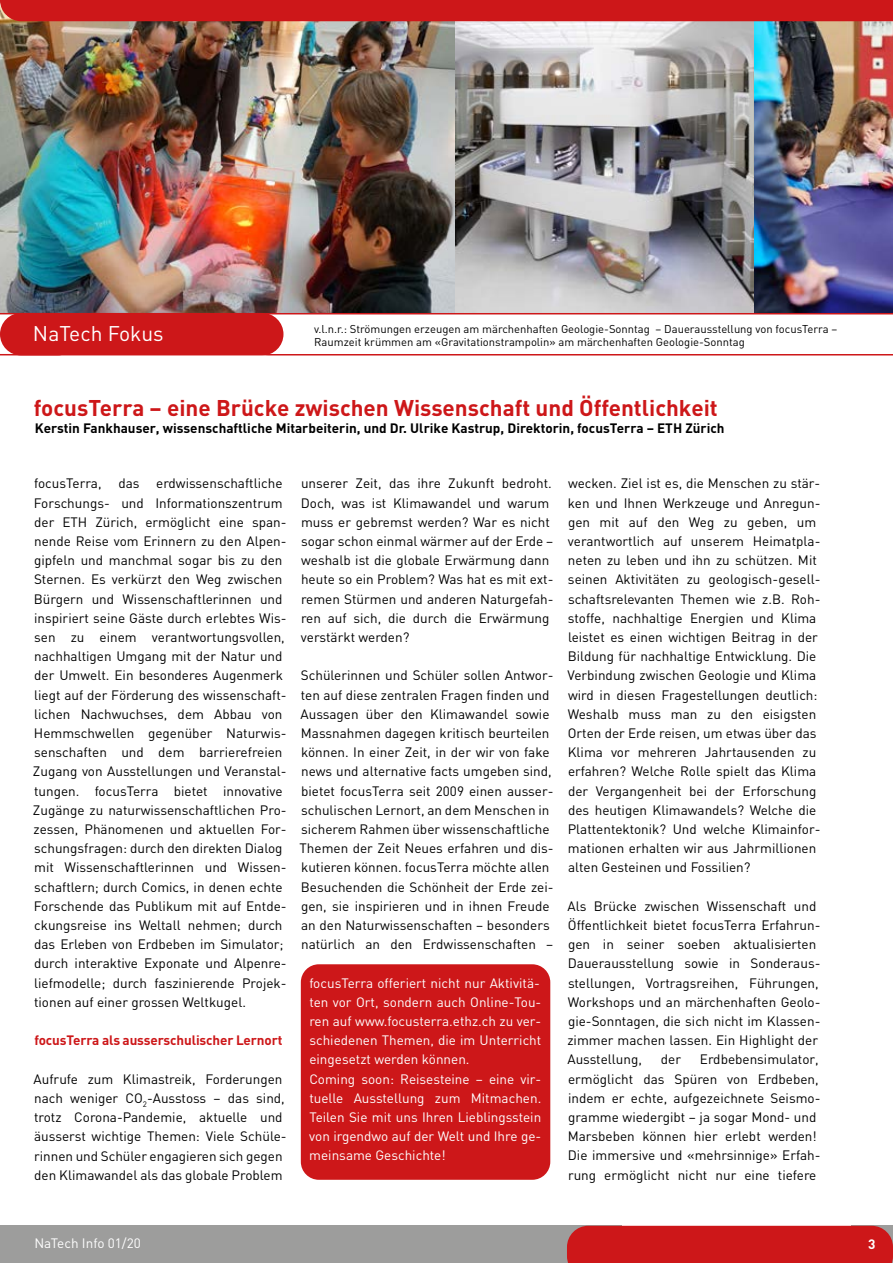
<style>
.page{position:relative;width:893px;height:1263px;background:#fff}
.page>*{position:absolute;margin:0;border:0;box-sizing:border-box;transform-origin:0 0}
.t1{font:700 22.5px "DIN";color:#cd1719}
.t2{font:21px "DIN";color:#fff}
.t3{font:13.5px/19.2px "DIN";color:#000}
.t4{font:13.5px/19.2px "DIN";color:#fff}
.t5{font:700 13.5px "DIN";color:#000}
.t6{font:700 13.5px "DIN";letter-spacing:-.01em;color:#cd1719}
.t7{font:700 13.5px "DIN";color:#fff}
.t8{font:11.25px/13.2px "DIN";color:#000}
</style>
<div class="page">
<img style="left:0;top:21px;width:456px;height:292px">
<img style="left:456px;top:21px;width:298px;height:292px">
<img style="left:754px;top:21px;width:139px;height:292px">
<div style="left:0;top:1226px;width:622px;height:37px;background:#9d9d9c"></div>
<svg style="left:267px;top:313px;width:626px;height:42px"></svg>
<svg style="left:0;top:313px;width:16px;height:42px"></svg>
<div style="left:567px;top:1226px;width:326px;height:37px;background:#cd1719"></div>
<div style="left:0;top:0;width:893px;height:21px;background:#cd1719"></div>
<div style="left:0;top:313px;width:283px;height:42px;background:#cd1719;border-radius:21px"></div>
<div style="left:301px;top:964px;width:249px;height:216px;background:#cd1719;border-radius:18px"></div>
<h2 class="t2" style="left:33px;top:320px;width:132px">NaTech Fokus</h2>
<p class="t8" style="left:314px;top:322px;width:525px">v.l.n.r.: Strömungen erzeugen am märchenhaften Geologie-Sonntag – Dauerausstellung von focusTerra –<br>Raumzeit krümmen am «Gravitationstrampolin» am märchenhaften Geologie-Sonntag</p>
<h1 class="t1" style="left:34px;top:393px;width:685px">focusTerra – eine Brücke zwischen Wissenschaft und Öffentlichkeit</h1>
<p class="t5" style="left:35px;top:419px;width:691px">Kerstin Fankhauser, wissenschaftliche Mitarbeiterin, und Dr. Ulrike Kastrup, Direktorin, focusTerra – ETH Zürich</p>
<p class="t3" style="left:33px;top:474px;width:255px">focusTerra, das erdwissenschaftliche Forschungs- und Informationszentrum der ETH Zürich, ermöglicht eine span&shy;nende Reise vom Erinnern zu den Alpen&shy;gipfeln und manchmal sogar bis zu den Sternen. Es verkürzt den Weg zwischen Bürgern und Wissenschaftlerinnen und inspiriert seine Gäste durch erlebtes Wis&shy;sen zu einem verantwortungsvollen, nachhaltigen Umgang mit der Natur und der Umwelt. Ein besonderes Augenmerk liegt auf der Förderung des wissenschaft&shy;lichen Nachwuchses, dem Abbau von Hemmschwellen gegenüber Naturwis&shy;senschaften und dem barrierefreien Zugang von Ausstellungen und Veranstal&shy;tungen. focusTerra bietet innovative Zugänge zu naturwissenschaftlichen Pro&shy;zessen, Phänomenen und aktuellen For&shy;schungsfragen: durch den direkten Dialog mit Wissenschaftlerinnen und Wissen&shy;schaftlern; durch Comics, in denen echte Forschende das Publikum mit auf Entde&shy;ckungsreise ins Weltall nehmen; durch das Erleben von Erdbeben im Simulator; durch interaktive Exponate und Alpenre&shy;liefmodelle; durch faszinierende Projek&shy;tionen auf einer grossen Weltkugel.</p>
<p class="t6" style="left:34px;top:1031px;width:250px">focusTerra als ausserschulischer Lernort</p>
<p class="t3" style="left:34px;top:1069px;width:255px">Aufrufe zum Klimastreik, Forderungen nach weniger CO<sub>2</sub>-Ausstoss – das sind, trotz Corona-Pandemie, aktuelle und äusserst wichtige Themen: Viele Schüle&shy;rinnen und Schüler engagieren sich gegen den Klimawandel als das globale Problem</p>
<p class="t3" style="left:301px;top:474px;width:254px">unserer Zeit, das ihre Zukunft bedroht.<br>Doch, was ist Klimawandel und warum muss er gebremst werden? War es nicht sogar schon einmal wärmer auf der Erde – weshalb ist die globale Erwärmung dann heute so ein Problem? Was hat es mit ext&shy;remen Stürmen und anderen Naturgefah&shy;ren auf sich, die durch die Erwärmung verstärkt werden?</p>
<p class="t3" style="left:300px;top:666px;width:256px">Schülerinnen und Schüler sollen Antwor&shy;ten auf diese zentralen Fragen finden und Aussagen über den Klimawandel sowie Massnahmen dagegen kritisch beurteilen können. In einer Zeit, in der wir von fake news und alternative facts umgeben sind, bietet focusTerra seit 2009 einen ausser&shy;schulischen Lernort, an dem Menschen in sicherem Rahmen über wissenschaftliche Themen der Zeit Neues erfahren und dis&shy;kutieren können. focusTerra möchte allen Besuchenden die Schönheit der Erde zei&shy;gen, sie inspirieren und in ihnen Freude an den Naturwissenschaften – besonders natürlich an den Erdwissenschaften –</p>
<p class="t4" style="left:309px;top:973px;width:234px">focusTerra offeriert nicht nur Aktivitä&shy;ten vor Ort, sondern auch Online-Tou&shy;ren auf www.focusterra.ethz.ch zu ver&shy;schiedenen Themen, die im Unterricht eingesetzt werden können.<br>Coming soon: Reisesteine – eine vir&shy;tuelle Ausstellung zum Mitmachen.<br>Teilen Sie mit uns Ihren Lieblingsstein von irgendwo auf der Welt und Ihre ge&shy;meinsame Geschichte!</p>
<p class="t3" style="left:568px;top:474px;width:254px">wecken. Ziel ist es, die Menschen zu stär&shy;ken und Ihnen Werkzeuge und Anregun&shy;gen mit auf den Weg zu geben, um verantwortlich auf unserem Heimatpla&shy;neten zu leben und ihn zu schützen. Mit seinen Aktivitäten zu geologisch-gesell&shy;schaftsrelevanten Themen wie z.B. Roh&shy;stoffe, nachhaltige Energien und Klima leistet es einen wichtigen Beitrag in der Bildung für nachhaltige Entwicklung. Die Verbindung zwischen Geologie und Klima wird in diesen Fragestellungen deutlich:<br>Weshalb muss man zu den eisigsten Orten der Erde reisen, um etwas über das Klima vor mehreren Jahrtausenden zu erfahren? Welche Rolle spielt das Klima der Vergangenheit bei der Erforschung des heutigen Klimawandels? Welche die Plattentektonik? Und welche Klimainfor&shy;mationen erhalten wir aus Jahrmillionen alten Gesteinen und Fossilien?</p>
<p class="t3" style="left:567px;top:896px;width:255px">Als Brücke zwischen Wissenschaft und Öffentlichkeit bietet focusTerra Erfahrun&shy;gen in seiner soeben aktualisierten Dauerausstellung sowie in Sonderaus&shy;stellungen, Vortragsreihen, Führungen, Workshops und an märchenhaften Geolo&shy;gie-Sonntagen, die sich nicht im Klassen&shy;zimmer machen lassen. Ein Highlight der Ausstellung,</p>
<p class="t3" style="left:568px;top:1049px;width:254px;text-indent:132px">Erdbebensimulator, ermöglicht das Spüren von Erdbeben, indem er echte, aufgezeichnete Seismo&shy;gramme wiedergibt – ja sogar Mond- und Marsbeben können hier erlebt werden!<br>Die immersive und «mehrsinnige» Erfah&shy;rung ermöglicht nicht nur eine tiefere</p>
<p class="t3" style="left:661px;top:1049px;width:22px">der</p>
<p class="t4" style="left:34px;top:1233px;width:108px">NaTech Info 01/20</p>
<p class="t7" style="left:868px;top:1235px;width:9px">3</p>
</div>
